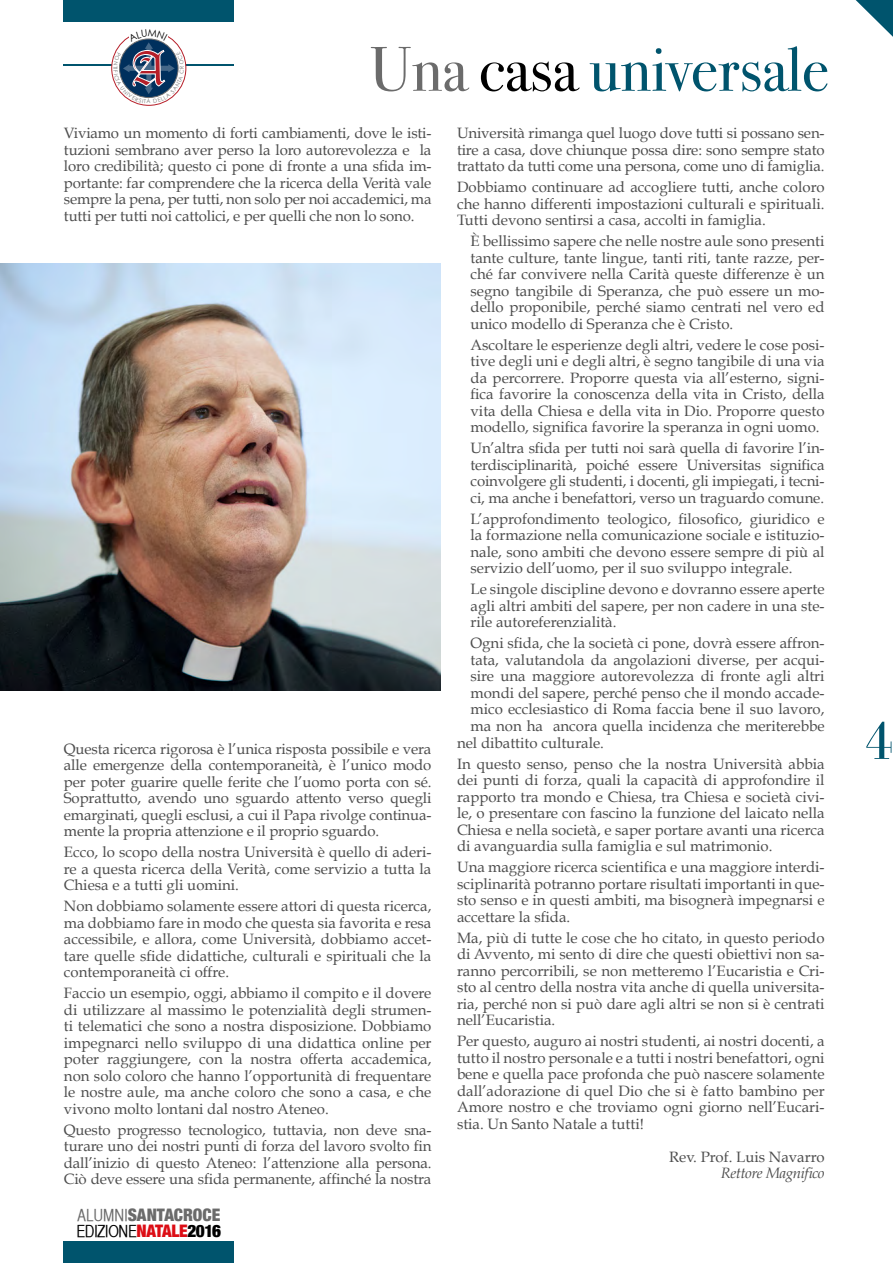
<style>
.page{position:relative;width:893px;height:1263px;background:#fff}
.page>*{position:absolute;margin:0;border:0;box-sizing:border-box;transform-origin:0 0}
.t1{font:63px "Bodoni Svty Two ITCTT";color:#00546d}
.t2{font:54px "Bodoni FLF";color:#00546d}
.t3{font:900 condensed 17.25px "Helvetica Neue";color:#6b6b6b}
.t4{font:16.5px "Helvetica CY Plain";letter-spacing:-.03em;color:#000}
.t5{font:15px/16.5px "Book Antiqua";color:#4d4d4d;text-align:justify}
.t6{font:italic 15px "Book Antiqua";letter-spacing:-.025em;color:#4d4d4d}
.t7{font:5.55px "Century Gothic";color:#706f6f}
.s1{color:#6b6b6b}
.s2{color:#000}
.s3{font-family:"Helvetica CY Plain";font-weight:400;font-stretch:normal;font-size:16.5px}
.s4{font-family:"Helvetica Neue";font-weight:900;font-stretch:condensed;font-size:17.25px;color:#dc0d15}
.s5{font-family:"Helvetica Neue";font-weight:900;font-stretch:condensed;font-size:17.25px}
</style>
<div class="page">
<div style="left:64px;top:0;width:170px;height:21px;background:#00546d"></div>
<hr style="left:64px;top:64px;width:170px;height:2px;background:#00546d">
<div style="left:64px;top:1242px;width:170px;height:21px;background:#00546d"></div>
<img style="left:0;top:264px;width:440px;height:427px">
<svg style="left:856px;top:0;width:37px;height:37px"></svg>
<svg style="left:114px;top:36px;width:70px;height:67px"></svg>
<h1 class="t1" style="left:369px;top:18px;width:461px"><span class="s1">Una</span> <span class="s2">casa</span> universale</h1>
<p class="t5" style="left:64px;top:125px;width:369px">Viviamo un momento di forti cambiamenti, dove le isti&shy;tuzioni sembrano aver perso la loro autorevolezza e la loro credibilità; questo ci pone di fronte a una sfida im&shy;portante: far comprendere che la ricerca della Verità vale sempre la pena, per tutti, non solo per noi accademici, ma tutti per tutti noi cattolici, e per quelli che non lo sono.</p>
<p class="t7" style="left:147px;top:98px;width:6px">À</p>
<p class="t5" style="left:457px;top:125px;width:369px">Università rimanga quel luogo dove tutti si possano sen&shy;tire a casa, dove chiunque possa dire: sono sempre stato trattato da tutti come una persona, come uno di famiglia.</p>
<p class="t5" style="left:457px;top:179px;width:369px">Dobbiamo continuare ad accogliere tutti, anche coloro che hanno differenti impostazioni culturali e spirituali.<br>Tutti devono sentirsi a casa, accolti in famiglia.</p>
<p class="t5" style="left:470px;top:233px;width:356px">È bellissimo sapere che nelle nostre aule sono presenti tante culture, tante lingue, tanti riti, tante razze, per&shy;ché far convivere nella Carità queste differenze è un segno tangibile di Speranza, che può essere un mo&shy;dello proponibile, perché siamo centrati nel vero ed unico modello di Speranza che è Cristo.</p>
<p class="t5" style="left:470px;top:337px;width:356px">Ascoltare le esperienze degli altri, vedere le cose posi&shy;tive degli uni e degli altri, è segno tangibile di una via da percorrere. Proporre questa via all’esterno, signi&shy;fica favorire la conoscenza della vita in Cristo, della vita della Chiesa e della vita in Dio. Proporre questo modello, significa favorire la speranza in ogni uomo.</p>
<p class="t5" style="left:470px;top:440px;width:356px">Un’altra sfida per tutti noi sarà quella di favorire l’in&shy;terdisciplinarità, poiché essere Universitas significa coinvolgere gli studenti, i docenti, gli impiegati, i tecni&shy;ci, ma anche i benefattori, verso un traguardo comune.</p>
<p class="t5" style="left:470px;top:511px;width:356px">L’approfondimento teologico, filosofico, giuridico e la formazione nella comunicazione sociale e istituzio&shy;nale, sono ambiti che devono essere sempre di più al servizio dell’uomo, per il suo sviluppo integrale.</p>
<p class="t5" style="left:470px;top:581px;width:356px">Le singole discipline devono e dovranno essere aperte agli altri ambiti del sapere, per non cadere in una ste&shy;rile autoreferenzialità.</p>
<p class="t5" style="left:470px;top:635px;width:356px">Ogni sfida, che la società ci pone, dovrà essere affron-</p>
<p class="t5" style="left:470px;top:652px;width:356px">tata, valutandola da angolazioni diverse, per acqui-</p>
<p class="t5" style="left:470px;top:668px;width:356px">sire una maggiore autorevolezza di fronte agli altri</p>
<p class="t5" style="left:470px;top:685px;width:356px">mondi del sapere, perché penso che il mondo accade-</p>
<p class="t5" style="left:470px;top:701px;width:356px">mico ecclesiastico di Roma faccia bene il suo lavoro,</p>
<p class="t5" style="left:470px;top:718px;width:356px">ma non ha ancora quella incidenza che meriterebbe</p>
<p class="t5" style="left:457px;top:734px;width:149px">nel dibattito culturale.</p>
<p class="t5" style="left:457px;top:755px;width:369px">In questo senso, penso che la nostra Università abbia dei punti di forza, quali la capacità di approfondire il rapporto tra mondo e Chiesa, tra Chiesa e società civi&shy;le, o presentare con fascino la funzione del laicato nella Chiesa e nella società, e saper portare avanti una ricerca di avanguardia sulla famiglia e sul matrimonio.</p>
<p class="t5" style="left:457px;top:859px;width:369px">Una maggiore ricerca scientifica e una maggiore interdi&shy;sciplinarità potranno portare risultati importanti in que&shy;sto senso e in questi ambiti, ma bisognerà impegnarsi e accettare la sfida.</p>
<p class="t5" style="left:457px;top:929px;width:369px">Ma, più di tutte le cose che ho citato, in questo periodo di Avvento, mi sento di dire che questi obiettivi non sa&shy;ranno percorribili, se non metteremo l’Eucaristia e Cri&shy;sto al centro della nostra vita anche di quella universita&shy;ria, perché non si può dare agli altri se non si è centrati nell’Eucaristia.</p>
<p class="t5" style="left:457px;top:1033px;width:369px">Per questo, auguro ai nostri studenti, ai nostri docenti, a tutto il nostro personale e a tutti i nostri benefattori, ogni bene e quella pace profonda che può nascere solamente dall’adorazione di quel Dio che si è fatto bambino per Amore nostro e che troviamo ogni giorno nell’Eucari&shy;stia. Un Santo Natale a tutti!</p>
<p class="t5" style="left:669px;top:1148px;width:157px">Rev. Prof. Luis Navarro</p>
<p class="t6" style="left:721px;top:1164px;width:105px">Rettore Magnifico</p>
<p class="t5" style="left:64px;top:740px;width:369px">Questa ricerca rigorosa è l’unica risposta possibile e vera alle emergenze della contemporaneità, è l’unico modo per poter guarire quelle ferite che l’uomo porta con sé.<br>Soprattutto, avendo uno sguardo attento verso quegli emarginati, quegli esclusi, a cui il Papa rivolge continua&shy;mente la propria attenzione e il proprio sguardo.</p>
<p class="t5" style="left:64px;top:844px;width:369px">Ecco, lo scopo della nostra Università è quello di aderi&shy;re a questa ricerca della Verità, come servizio a tutta la Chiesa e a tutti gli uomini.</p>
<p class="t5" style="left:64px;top:898px;width:369px">Non dobbiamo solamente essere attori di questa ricerca, ma dobbiamo fare in modo che questa sia favorita e resa accessibile, e allora, come Università, dobbiamo accet&shy;tare quelle sfide didattiche, culturali e spirituali che la contemporaneità ci offre.</p>
<p class="t5" style="left:64px;top:985px;width:369px">Faccio un esempio, oggi, abbiamo il compito e il dovere di utilizzare al massimo le potenzialità degli strumen&shy;ti telematici che sono a nostra disposizione. Dobbiamo impegnarci nello sviluppo di una didattica online per poter raggiungere, con la nostra offerta accademica, non solo coloro che hanno l’opportunità di frequentare le nostre aule, ma anche coloro che sono a casa, e che vivono molto lontani dal nostro Ateneo.</p>
<p class="t5" style="left:64px;top:1121px;width:369px">Questo progresso tecnologico, tuttavia, non deve sna&shy;turare uno dei nostri punti di forza del lavoro svolto fin dall’inizio di questo Ateneo: l’attenzione alla persona.<br>Ciò deve essere una sfida permanente, affinché la nostra</p>
<p class="t3" style="left:77px;top:1200px;width:145px"><span class="s3">ALUMNI</span>SANTACROCE</p>
<p class="t4" style="left:77px;top:1222px;width:146px">EDIZIONE<span class="s4">NATALE</span><span class="s5">2016</span></p>
<h2 class="t2" style="left:864px;top:712px;width:31px">4</h2>
</div>
